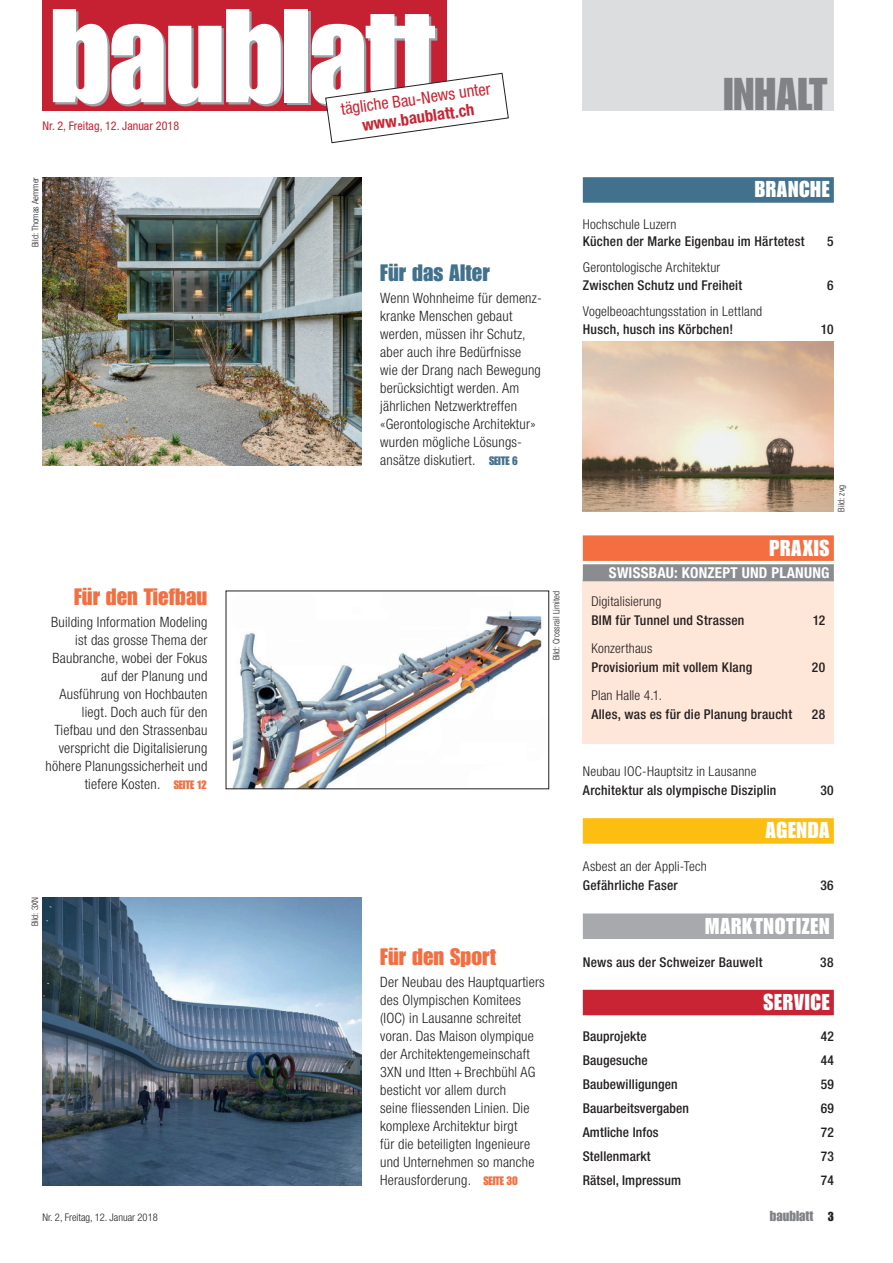
<style>
.page{position:relative;width:893px;height:1263px;background:#fff}
.page>*{position:absolute;margin:0;border:0;box-sizing:border-box;transform-origin:0 0}
.t1{font:45px "Impact LT Std";color:#808285}
.t2{font:23.25px "Impact LT Std";letter-spacing:.005em;color:#f36f42}
.t3{font:23.25px "Impact LT Std";letter-spacing:.005em;color:#41718c}
.t4{font:22.5px "Impact LT Std";letter-spacing:.03em;color:#fff}
.t5{font:condensed 16.5px "Helvetica Neue LT Pro";color:#c82434}
.t6{font:700 condensed 16.5px "Helvetica Neue LT Pro";color:#c82434}
.t7{font:700 condensed 15px "Helvetica Neue LT Pro";letter-spacing:.015em;color:#fff}
.t8{font:300 condensed 14.25px/18px "Helvetica Neue LT Pro";letter-spacing:.015em;color:#231f20}
.t9{font:14.25px "Impact LT Std";color:#808285}
.t10{font:500 condensed 13.5px "Helvetica Neue LT Pro";letter-spacing:.015em;color:#231f20}
.t11{font:300 condensed 13.5px "Helvetica Neue LT Pro";letter-spacing:.015em;color:#231f20}
.t12{font:condensed 12px "Helvetica Neue LT Pro";letter-spacing:.005em;color:#c82434}
.t13{font:12px "Impact LT Std";letter-spacing:-.015em;color:#f36f42}
.t14{font:300 condensed 10.5px "Helvetica Neue LT Pro";color:#231f20}
.t15{font:300 condensed 9px "Helvetica Neue LT Pro";color:#231f20}
.s1{font-family:"Impact LT Std";font-weight:400;font-stretch:normal;font-size:12px;color:#f36f42}
.s2{font-family:"Impact LT Std";font-weight:400;font-stretch:normal;font-size:12px;color:#41718c}
.s3{font-size:12.75px;color:#231f20}
</style>
<div class="page">
<div style="left:583px;top:0;width:250px;height:111px;background:#dcdddf"></div>
<div style="left:43px;top:0;width:403px;height:111px;background:#c62132"></div>
<svg style="left:287px;top:11px;width:23px;height:94px"></svg>
<svg style="left:53px;top:9px;width:230px;height:97px"></svg>
<div style="left:284px;top:9px;width:24px;height:93px;background:#fff"></div>
<svg style="left:312px;top:14px;width:197px;height:129px"></svg>
<div style="left:583px;top:579px;width:250px;height:165px;background:#fee6d8"></div>
<div style="left:583px;top:177px;width:250px;height:26px;background:#41718c"></div>
<div style="left:583px;top:535px;width:250px;height:26px;background:#f36f42"></div>
<div style="left:583px;top:564px;width:250px;height:17px;background:#8a8c8f"></div>
<div style="left:583px;top:818px;width:250px;height:26px;background:#fdbe12"></div>
<div style="left:583px;top:914px;width:250px;height:25px;background:#a8a9ad"></div>
<div style="left:583px;top:990px;width:250px;height:25px;background:#c82434"></div>
<img style="left:232px;top:611px;width:310px;height:176px">
<img style="left:43px;top:177px;width:318px;height:288px">
<img style="left:43px;top:897px;width:318px;height:288px">
<img style="left:583px;top:342px;width:250px;height:170px">
<div style="left:461px;top:742px;width:65px;height:22px;background:#fff"></div>
<p class="t12" style="left:43px;top:121px;width:138px">Nr. 2, Freitag, 12. Januar 2018</p>
<p class="t15" style="left:32px;top:247px;width:72px;rotate:-90deg">Bild: Thomas Aemmer</p>
<h2 class="t2" style="left:74px;top:587px;width:135px">Für den Tiefbau</h2>
<p class="t8" style="left:45px;top:614px;width:163px;text-align:right">Building Information Modeling ist das grosse Thema der<br>Baubranche, wobei der Fokus auf der Planung und<br>Ausführung von Hochbauten liegt. Doch auch für den<br>Tiefbau und den Strassenbau verspricht die Digitalisierung höhere Planungssicherheit und tiefere Kosten. <span class="s1">SEITE 12</span></p>
<p class="t15" style="left:32px;top:926px;width:31px;rotate:-90deg">Bild: 3XN</p>
<p class="t5" style="left:340px;top:103px;width:152px;rotate:-8deg">tägliche Bau-News unter</p>
<h1 class="t1" style="left:723px;top:77px;width:105px">INHALT</h1>
<p class="t6" style="left:361px;top:116px;width:115px;rotate:-8deg">www.baublatt.ch</p>
<h2 class="t3" style="left:380px;top:263px;width:111px">Für das Alter</h2>
<p class="t8" style="left:380px;top:290px;width:163px">Wenn Wohnheime für demenz&shy;kranke Menschen gebaut werden, müssen ihr Schutz, aber auch ihre Bedürfnisse wie der Drang nach Bewegung berücksichtigt werden. Am jährlichen Netzwerktreffen «Gerontologische Architektur» wurden mögliche Lösungs&shy;ansätze diskutiert. <span class="s2">SEITE 6</span></p>
<p class="t15" style="left:553px;top:660px;width:71px;rotate:-90deg">Bild: Crossrail Limited</p>
<h2 class="t2" style="left:380px;top:947px;width:117px">Für den Sport</h2>
<p class="t8" style="left:380px;top:974px;width:166px">Der Neubau des Hauptquartiers des Olympischen Komitees (IOC) in Lausanne schreitet voran. Das Maison olympique der Architektengemeinschaft<br>3XN und Itten + Brechbühl AG besticht vor allem durch<br>seine fliessenden Linien. Die komplexe Architektur birgt<br>für die beteiligten Ingenieure und Unternehmen so manche<br>Herausforderung.</p>
<p class="t13" style="left:483px;top:1176px;width:36px">SEITE 30</p>
<h3 class="t4" style="left:754px;top:181px;width:76px">BRANCHE</h3>
<p class="t11" style="left:583px;top:219px;width:95px">Hochschule Luzern</p>
<p class="t10" style="left:583px;top:236px;width:223px">Küchen der Marke Eigenbau im Härtetest</p>
<p class="t10" style="left:827px;top:236px;width:8px">5</p>
<p class="t11" style="left:583px;top:263px;width:139px">Gerontologische Architektur</p>
<p class="t10" style="left:583px;top:280px;width:161px">Zwischen Schutz und Freiheit</p>
<p class="t10" style="left:827px;top:280px;width:8px">6</p>
<p class="t11" style="left:583px;top:306px;width:181px">Vogelbeoachtungsstation in Lettland</p>
<p class="t10" style="left:583px;top:324px;width:152px">Husch, husch ins Körbchen!</p>
<p class="t10" style="left:820px;top:324px;width:14px">10</p>
<p class="t15" style="left:838px;top:512px;width:28px;rotate:-90deg">Bild: zvg</p>
<h3 class="t4" style="left:769px;top:539px;width:62px">PRAXIS</h3>
<p class="t7" style="left:609px;top:564px;width:222px">SWISSBAU: KONZEPT UND PLANUNG</p>
<p class="t11" style="left:591px;top:597px;width:72px">Digitalisierung</p>
<p class="t10" style="left:591px;top:615px;width:155px">BIM für Tunnel und Strassen</p>
<p class="t10" style="left:812px;top:615px;width:14px">12</p>
<p class="t11" style="left:591px;top:643px;width:62px">Konzerthaus</p>
<p class="t10" style="left:591px;top:662px;width:162px">Provisiorium mit vollem Klang</p>
<p class="t10" style="left:812px;top:662px;width:15px">20</p>
<p class="t11" style="left:591px;top:690px;width:72px">Plan Halle 4.1.</p>
<p class="t10" style="left:591px;top:709px;width:202px">Alles, was es für die Planung braucht</p>
<p class="t10" style="left:812px;top:709px;width:15px">28</p>
<p class="t11" style="left:583px;top:766px;width:175px">Neubau IOC-Hauptsitz in Lausanne</p>
<p class="t10" style="left:583px;top:785px;width:195px">Architektur als olympische Disziplin</p>
<p class="t10" style="left:820px;top:785px;width:15px">30</p>
<h3 class="t4" style="left:765px;top:822px;width:65px">AGENDA</h3>
<p class="t11" style="left:583px;top:861px;width:126px">Asbest an der Appli-Tech</p>
<p class="t10" style="left:583px;top:880px;width:96px">Gefährliche Faser</p>
<p class="t10" style="left:820px;top:880px;width:15px">36</p>
<h3 class="t4" style="left:705px;top:917px;width:126px">MARKTNOTIZEN</h3>
<p class="t10" style="left:583px;top:957px;width:181px">News aus der Schweizer Bauwelt</p>
<p class="t10" style="left:820px;top:957px;width:15px">38</p>
<h3 class="t4" style="left:763px;top:993px;width:67px">SERVICE</h3>
<p class="t10" style="left:583px;top:1031px;width:65px">Bauprojekte</p>
<p class="t10" style="left:820px;top:1031px;width:15px">42</p>
<p class="t10" style="left:583px;top:1055px;width:66px">Baugesuche</p>
<p class="t10" style="left:820px;top:1055px;width:15px">44</p>
<p class="t10" style="left:583px;top:1079px;width:96px">Baubewilligungen</p>
<p class="t10" style="left:820px;top:1079px;width:15px">59</p>
<p class="t10" style="left:583px;top:1103px;width:108px">Bauarbeitsvergaben</p>
<p class="t10" style="left:820px;top:1103px;width:15px">69</p>
<p class="t10" style="left:583px;top:1127px;width:77px">Amtliche Infos</p>
<p class="t10" style="left:820px;top:1127px;width:15px">72</p>
<p class="t10" style="left:583px;top:1151px;width:69px">Stellenmarkt</p>
<p class="t10" style="left:820px;top:1151px;width:15px">73</p>
<p class="t10" style="left:583px;top:1175px;width:100px">Rätsel, Impressum</p>
<p class="t10" style="left:820px;top:1175px;width:15px">74</p>
<p class="t14" style="left:43px;top:1213px;width:117px">Nr. 2, Freitag, 12. Januar 2018</p>
<p class="t9" style="left:769px;top:1210px;width:65px">baublatt <span class="s3">3</span></p>
</div>
